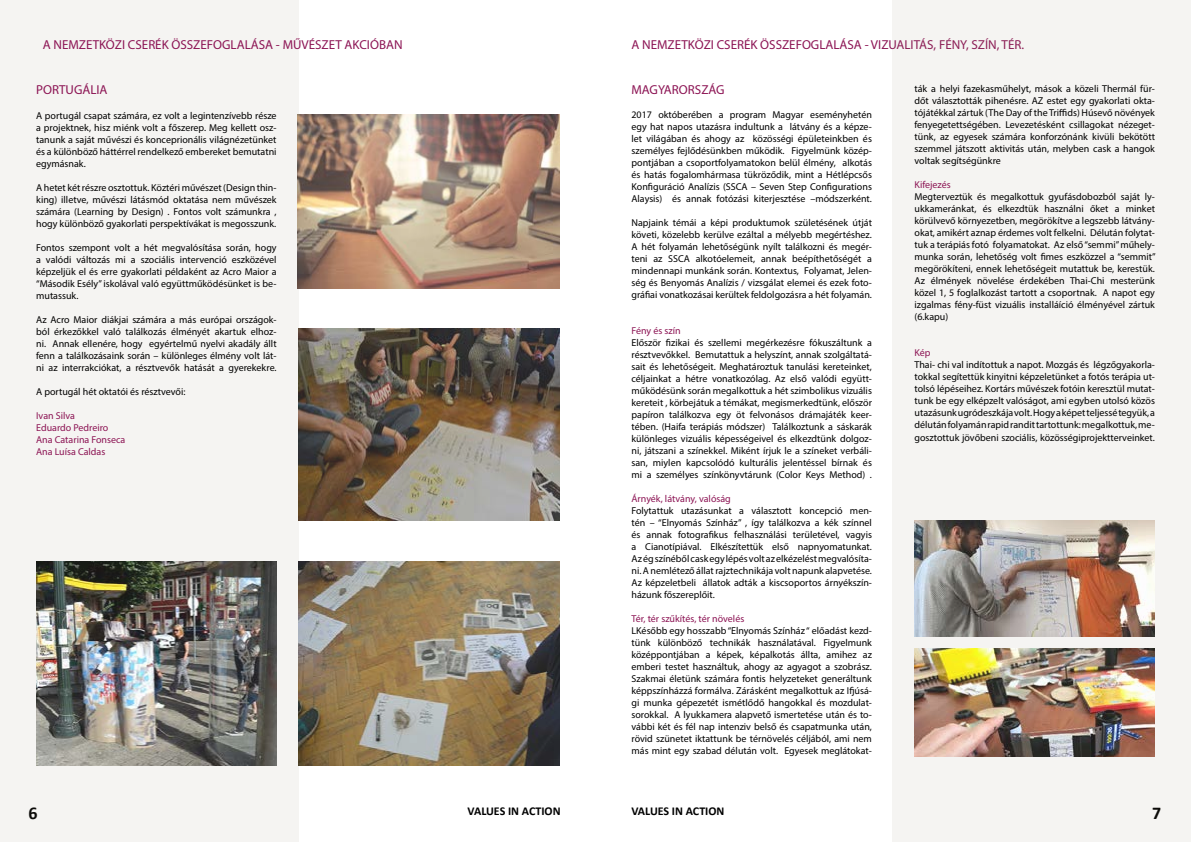
<style>
.page{position:relative;width:1191px;height:842px;background:#fff}
.page>*{position:absolute;margin:0;border:0;box-sizing:border-box;transform-origin:0 0}
.t1{font:700 18px "Calibri";color:#000}
.t2{font:13px "Myriad Pro";color:#8c1454}
.t3{font:700 12px "Calibri";color:#000}
.t4{font:10px/12px "Myriad Pro";color:#000;text-align:justify}
.t5{font:10px/12px "Myriad Pro";color:#8c1454}
</style>
<div class="page">
<div style="left:0;top:0;width:298px;height:842px;background:#f5f4f2"></div>
<img style="left:298px;top:561px;width:261px;height:205px">
<img style="left:298px;top:329px;width:261px;height:191px">
<img style="left:36px;top:561px;width:241px;height:205px">
<div style="left:892px;top:0;width:299px;height:842px;background:#f5f4f2"></div>
<img style="left:914px;top:520px;width:241px;height:116px">
<img style="left:914px;top:648px;width:241px;height:109px">
<img style="left:298px;top:115px;width:261px;height:173px">
<h2 class="t2" style="left:43px;top:37px;width:361px">A NEMZETKÖZI CSERÉK ÖSSZEFOGLALÁSA - MŰVÉSZET AKCIÓBAN</h2>
<h2 class="t2" style="left:36px;top:81px;width:73px">PORTUGÁLIA</h2>
<p class="t4" style="left:36px;top:109px;width:242px">A portugál csapat számára, ez volt a legintenzívebb része a projektnek, hisz miénk volt a főszerep. Meg kellett osz&shy;tanunk a saját művészi és konceprionális világnézetünket és a különböző háttérrel rendelkező embereket bemutatni egymásnak.</p>
<p class="t4" style="left:36px;top:181px;width:242px">A hetet két részre osztottuk. Köztéri művészet (Design thin&shy;king) illetve, művészi látásmód oktatása nem művészek számára (Learning by Design) . Fontos volt számunkra , hogy különböző gyakorlati perspektívákat is megosszunk.</p>
<p class="t4" style="left:36px;top:241px;width:242px">Fontos szempont volt a hét megvalósítása során, hogy a valódi változás mi a szociális intervenció eszközével képzeljük el és erre gyakorlati példaként az Acro Maior a “Második Esély” iskolával való együttműködésünket is be&shy;mutassuk.</p>
<p class="t4" style="left:36px;top:313px;width:242px">Az Acro Maior diákjai számára a más európai országok&shy;ból érkezőkkel való találkozás élményét akartuk elhoz&shy;ni. Annak ellenére, hogy egyértelmű nyelvi akadály állt fenn a találkozásaink során – különleges élmény volt lát&shy;ni az interrakciókat, a résztvevők hatását a gyerekekre.</p>
<p class="t4" style="left:36px;top:385px;width:151px">A portugál hét oktatói és résztvevői:</p>
<p class="t5" style="left:36px;top:409px;width:91px">Ivan Silva<br>Eduardo Pedreiro<br>Ana Catarina Fonseca<br>Ana Luísa Caldas</p>
<h2 class="t2" style="left:631px;top:37px;width:394px">A NEMZETKÖZI CSERÉK ÖSSZEFOGLALÁSA - VIZUALITÁS, FÉNY, SZÍN, TÉR.</h2>
<h2 class="t2" style="left:631px;top:81px;width:95px">MAGYARORSZÁG</h2>
<p class="t4" style="left:631px;top:108px;width:242px">2017 októberében a program Magyar eseményhetén egy hat napos utazásra indultunk a látvány és a képze&shy;let világában és ahogy az közösségi épületeinkben és személyes fejlődésünkben működik. Figyelmünk közép&shy;pontjában a csoportfolyamatokon belül élmény, alkotás és hatás fogalomhármasa tükröződik, mint a Hétlépcsős Konfiguráció Analízis (SSCA – Seven Step Configurations Alaysis) és annak fotózási kiterjesztése –módszerként.</p>
<p class="t4" style="left:631px;top:216px;width:242px">Napjaink témái a képi produktumok születésének útját követi, közelebb kerülve ezáltal a mélyebb megértéshez.<br>A hét folyamán lehetőségünk nyílt találkozni és megér&shy;teni az SSCA alkotóelemeit, annak beépíthetőségét a mindennapi munkánk során. Kontextus, Folyamat, Jelen&shy;ség és Benyomás Analízis / vizsgálat elemei és ezek foto&shy;gráfiai vonatkozásai kerültek feldolgozásra a hét folyamán.</p>
<p class="t5" style="left:631px;top:324px;width:51px">Fény és szín</p>
<p class="t4" style="left:631px;top:336px;width:242px">Először fizikai és szellemi megérkezésre fókuszáltunk a résztvevőkkel. Bemutattuk a helyszínt, annak szolgáltatá&shy;sait és lehetőségeit. Meghatároztuk tanulási kereteinket, céljainkat a hétre vonatkozólag. Az első valódi együtt&shy;működésünk során megalkottuk a hét szimbolikus vizuális kereteit , körbejátuk a témákat, megismerkedtünk, először papíron találkozva egy öt felvonásos drámajáték keer&shy;tében. (Haifa terápiás módszer) Találkoztunk a sáskarák különleges vizuális képességeivel és elkezdtünk dolgoz&shy;ni, játszani a színekkel. Miként írjuk le a színeket verbáli&shy;san, miylen kapcsolódó kulturális jelentéssel bírnak és mi a személyes színkönyvtárunk (Color Keys Method) .</p>
<p class="t5" style="left:631px;top:492px;width:101px">Árnyék, látvány, valóság</p>
<p class="t4" style="left:631px;top:504px;width:242px">Folytattuk utazásunkat a választott koncepció men&shy;tén – “Elnyomás Színház” , így találkozva a kék színnel és annak fotografikus felhasználási területével, vagyis a Cianotípiával. Elkészítettük első napnyomatunkat.<br>Az ég színéből cask egy lépés volt az elkézelést megvalósíta&shy;ni. A nemlétező állat rajztechnikája volt napunk alapvetése.<br>Az képzeletbeli állatok adták a kiscsoportos árnyékszín&shy;házunk főszereplőit.</p>
<p class="t5" style="left:631px;top:612px;width:114px">Tér, tér szűkítés, tér növelés</p>
<p class="t4" style="left:631px;top:624px;width:242px">LKésőbb egy hosszabb “Elnyomás Színház “ előadást kezd&shy;tünk különböző technikák használatával. Figyelmunk középpontjában a képek, képalkotás állta, amihez az emberi testet használtuk, ahogy az agyagot a szobrász.<br>Szakmai életünk számára fontis helyzeteket generáltunk képpszínházzá formálva. Zárásként megalkottuk az Ifjúsá&shy;gi munka gépezetét ismétlődő hangokkal és mozdulat&shy;sorokkal. A lyukkamera alapvető ismertetése után és to&shy;vábbi két és fél nap intenziv belső és csapatmunka után, rövid szünetet iktattunk be térnövelés céljából, ami nem más mint egy szabad délután volt. Egyesek meglátokat-</p>
<p class="t4" style="left:914px;top:82px;width:242px">ták a helyi fazekasműhelyt, mások a közeli Thermál für&shy;dőt választották pihenésre. AZ estet egy gyakorlati okta&shy;tójátékkal zártuk (The Day of the Triffids) Húsevő növények fenyegetettségében. Levezetésként csillagokat nézeget&shy;tünk, az egyesek számára konforzónánk kivüli bekötött szemmel játszott aktivitás után, melyben cask a hangok voltak segítségünkre</p>
<p class="t5" style="left:914px;top:178px;width:38px">Kifejezés</p>
<p class="t4" style="left:914px;top:190px;width:243px">Megterveztük és megalkottuk gyufásdobozból saját ly&shy;ukkameránkat, és elkezdtük használni őket a minket körülvevő környezetben, megörökítve a legszebb látvány&shy;okat, amikért aznap érdemes volt felkelni. Délután folytat&shy;tuk a terápiás fotó folyamatokat. Az első “semmi” műhely&shy;munka során, lehetőség volt fimes eszközzel a “semmit” megörökíteni, ennek lehetőségeit mutattuk be, kerestük.<br>Az élmények növelése érdekében Thai-Chi mesterünk közel 1, 5 foglalkozást tartott a csoportnak. A napot egy izgalmas fény-füst vizuális installáíció élményével zártuk (6.kapu)</p>
<p class="t5" style="left:914px;top:346px;width:18px">Kép</p>
<p class="t4" style="left:914px;top:358px;width:242px">Thai- chi val indítottuk a napot. Mozgás és légzőgyakorla&shy;tokkal segítettük kinyitni képzeletünket a fotós terápia ut&shy;tolsó lépéseihez. Kortárs művészek fotóin keresztül mutat&shy;tunk be egy elképzelt valóságot, ami egyben utolsó közös utazásunk ugródeszkája volt. Hogy a képet teljessé tegyük, a délután folyamán rapid randit tartottunk: megalkottuk, me-</p>
<p class="t4" style="left:914px;top:431px;width:242px">gosztottuk jövőbeni szociális, közösségiprojektterveinket.</p>
<h1 class="t1" style="left:29px;top:801px;width:11px">6</h1>
<p class="t3" style="left:467px;top:802px;width:94px">VALUES IN ACTION</p>
<p class="t3" style="left:631px;top:802px;width:94px">VALUES IN ACTION</p>
<h1 class="t1" style="left:1152px;top:801px;width:11px">7</h1>
</div>
